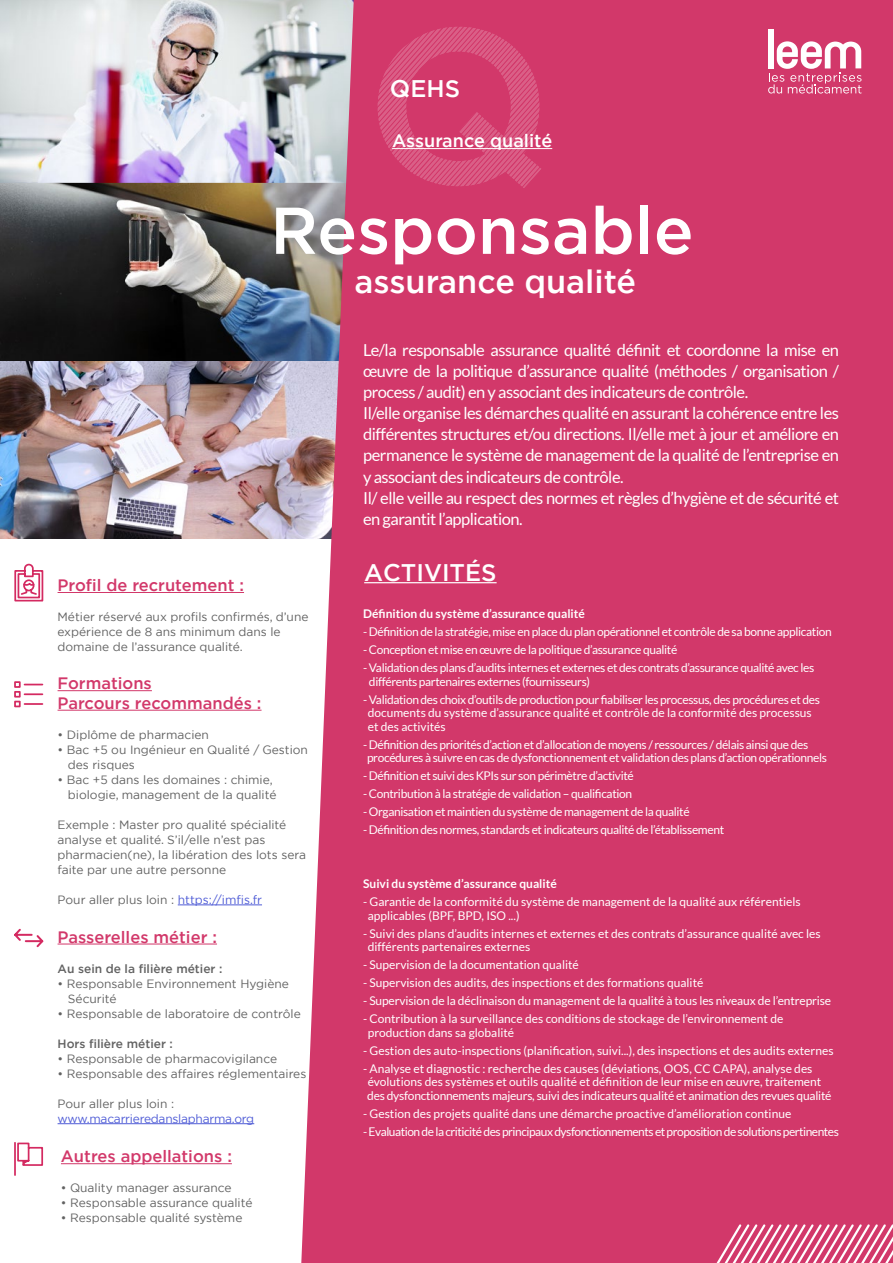
<style>
.page{position:relative;width:893px;height:1263px;background:#fff}
.page>*{position:absolute;margin:0;border:0;box-sizing:border-box;transform-origin:0 0}
.t1{font:500 66px "Gotham";color:#fff}
.t2{font:500 32.4px "Gotham";color:#fff}
.t3{font:500 24px "Gotham";color:#fff}
.t4{font:500 18px "Gotham";color:#fff}
.t5{font:16.5px/21px "Lato";letter-spacing:-.03em;color:#fff}
.t6{font:500 16.5px/19.5px "Gotham";color:#d2386a}
.t7{font:12px/13.5px "Lato";color:#fff}
.t8{font:12px/13.5px "Lato";letter-spacing:-.02em;color:#fff}
.t9{font:12px/15px "Gotham";color:#626262}
.t10{font:12px "Lato";letter-spacing:-.04em;color:#fff}
.t11{font:700 12px "Lato";color:#fff}
.t12{font:500 12px "Gotham";color:#626262}
.t13{font:12px "Gotham";letter-spacing:-.02em;color:#4f5cd6}
.s1{color:#4f5cd6}
</style>
<div class="page">
<img style="left:0;top:361px;width:301px;height:178px">
<img style="left:0;top:183px;width:301px;height:178px">
<img style="left:0;top:0;width:301px;height:183px">
<div style="left:301px;top:0;width:592px;height:1263px;background:#d2386a"></div>
<hr style="left:364px;top:582px;width:133px;height:1px;background:#fff">
<hr style="left:58px;top:592px;width:186px;height:1px;background:#d2386a">
<hr style="left:58px;top:690px;width:94px;height:1px;background:#d2386a">
<hr style="left:58px;top:710px;width:204px;height:1px;background:#d2386a">
<hr style="left:178px;top:904px;width:84px;height:1px;background:#4f5cd6">
<hr style="left:58px;top:943px;width:159px;height:1px;background:#d2386a">
<hr style="left:58px;top:1123px;width:196px;height:1px;background:#4f5cd6">
<hr style="left:61px;top:1163px;width:171px;height:1px;background:#d2386a">
<hr style="left:392px;top:148px;width:160px;height:1px;background:#fff">
<div style="left:768px;top:29px;width:6px;height:39px;background:#fff"></div>
<svg style="left:768px;top:41px;width:93px;height:53px"></svg>
<svg style="left:891px;top:506px;width:2px;height:71px"></svg>
<svg style="left:378px;top:27px;width:163px;height:161px"></svg>
<svg style="left:14px;top:681px;width:29px;height:26px"></svg>
<svg style="left:14px;top:929px;width:29px;height:18px"></svg>
<svg style="left:14px;top:1142px;width:29px;height:34px"></svg>
<svg style="left:14px;top:564px;width:29px;height:37px"></svg>
<svg style="left:654px;top:1224px;width:239px;height:39px"></svg>
<h3 class="t3" style="left:390px;top:72px;width:72px">QEHS</h3>
<h3 class="t4" style="left:392px;top:129px;width:162px">Assurance qualité</h3>
<h1 class="t1" style="left:270px;top:187px;width:425px">Responsable</h1>
<h2 class="t2" style="left:354px;top:261px;width:283px">assurance qualité</h2>
<h3 class="t6" style="left:58px;top:575px;width:188px">Profil de recrutement :</h3>
<p class="t9" style="left:58px;top:609px;width:252px">Métier réservé aux profils confirmés, d’une expérience de 8 ans minimum dans le domaine de l’assurance qualité.</p>
<h3 class="t6" style="left:58px;top:674px;width:205px">Formations<br>Parcours recommandés :</h3>
<p class="t9" style="left:58px;top:727px;width:153px">• Diplôme de pharmacien</p>
<p class="t9" style="left:68px;top:742px;width:242px;text-indent:-10px">• Bac +5 ou Ingénieur en Qualité / Gestion des risques</p>
<p class="t9" style="left:68px;top:772px;width:210px;text-indent:-10px">• Bac +5 dans les domaines : chimie, biologie, management de la qualité</p>
<p class="t9" style="left:58px;top:817px;width:250px">Exemple : Master pro qualité spécialité analyse et qualité. S’il/elle n’est pas pharmacien(ne), la libération des lots sera faite par une autre personne</p>
<p class="t9" style="left:58px;top:892px;width:206px">Pour aller plus loin : <span class="s1">https://imfis.fr</span></p>
<h3 class="t6" style="left:58px;top:927px;width:161px">Passerelles métier :</h3>
<p class="t12" style="left:58px;top:961px;width:166px">Au sein de la filière métier :</p>
<p class="t9" style="left:68px;top:976px;width:223px;text-indent:-10px">• Responsable Environnement Hygiène<br>Sécurité</p>
<p class="t9" style="left:58px;top:1006px;width:245px">• Responsable de laboratoire de contrôle</p>
<p class="t12" style="left:58px;top:1036px;width:117px">Hors filière métier :</p>
<p class="t9" style="left:58px;top:1051px;width:221px">• Responsable de pharmacovigilance</p>
<p class="t9" style="left:58px;top:1066px;width:250px">• Responsable des affaires réglementaires</p>
<p class="t9" style="left:58px;top:1096px;width:118px">Pour aller plus loin :</p>
<p class="t13" style="left:58px;top:1111px;width:198px">www.macarrieredanslapharma.org</p>
<h3 class="t6" style="left:61px;top:1147px;width:172px">Autres appellations :</h3>
<p class="t9" style="left:61px;top:1180px;width:172px">• Quality manager assurance</p>
<p class="t9" style="left:61px;top:1195px;width:193px">• Responsable assurance qualité</p>
<p class="t9" style="left:61px;top:1210px;width:183px">• Responsable qualité système</p>
<p class="t5" style="left:363px;top:340px;width:477px">Le/la responsable assurance qualité définit et coordonne la mise en œuvre de la politique d’assurance qualité (méthodes / organisation / process / audit) en y associant des indicateurs de contrôle.<br>Il/elle organise les démarches qualité en assurant la cohérence entre les différentes structures et/ou directions. Il/elle met à jour et améliore en permanence le système de management de la qualité de l’entreprise en y associant des indicateurs de contrôle.<br>Il/ elle veille au respect des normes et règles d’hygiène et de sécurité et en garantit l’application.</p>
<h3 class="t3" style="left:364px;top:557px;width:134px">ACTIVITÉS</h3>
<p class="t11" style="left:363px;top:607px;width:223px">Définition du système d’assurance qualité</p>
<p class="t8" style="left:363px;top:625px;width:470px">- Définition de la stratégie, mise en place du plan opérationnel et contrôle de sa bonne application</p>
<p class="t8" style="left:363px;top:643px;width:316px">- Conception et mise en œuvre de la politique d’assurance qualité</p>
<p class="t8" style="left:369px;top:661px;width:447px;text-indent:-6px">- Validation des plans d’audits internes et externes et des contrats d’assurance qualité avec les différents partenaires externes (fournisseurs)</p>
<p class="t7" style="left:368px;top:692px;width:454px;text-indent:-5px">- Validation des choix d’outils de production pour fiabiliser les processus, des procédures et des documents du système d’assurance qualité et contrôle de la conformité des processus et des activités</p>
<p class="t8" style="left:367px;top:737px;width:461px;text-indent:-4px">- Définition des priorités d’action et d’allocation de moyens / ressources / délais ainsi que des procédures à suivre en cas de dysfonctionnement et validation des plans d’action opérationnels</p>
<p class="t8" style="left:363px;top:769px;width:272px">- Définition et suivi des KPIs sur son périmètre d’activité</p>
<p class="t8" style="left:363px;top:787px;width:271px">- Contribution à la stratégie de validation – qualification</p>
<p class="t8" style="left:363px;top:805px;width:328px">- Organisation et maintien du système de management de la qualité</p>
<p class="t8" style="left:363px;top:823px;width:363px">- Définition des normes, standards et indicateurs qualité de l’établissement</p>
<p class="t11" style="left:363px;top:877px;width:195px">Suivi du système d’assurance qualité</p>
<p class="t7" style="left:368px;top:895px;width:435px;text-indent:-5px">- Garantie de la conformité du système de management de la qualité aux référentiels applicables (BPF, BPD, ISO ...)</p>
<p class="t7" style="left:368px;top:926px;width:455px;text-indent:-5px">- Suivi des plans d’audits internes et externes et des contrats d’assurance qualité avec les différents partenaires externes</p>
<p class="t7" style="left:363px;top:958px;width:217px">- Supervision de la documentation qualité</p>
<p class="t7" style="left:363px;top:976px;width:342px">- Supervision des audits, des inspections et des formations qualité</p>
<p class="t8" style="left:363px;top:994px;width:470px">- Supervision de la déclinaison du management de la qualité à tous les niveaux de l’entreprise</p>
<p class="t7" style="left:368px;top:1012px;width:417px;text-indent:-5px">- Contribution à la surveillance des conditions de stockage de l’environnement de production dans sa globalité</p>
<p class="t7" style="left:363px;top:1043px;width:472px">- Gestion des auto-inspections (planification, suivi...), des inspections et des audits externes</p>
<p class="t7" style="left:367px;top:1061px;width:466px;text-indent:-4px">- Analyse et diagnostic : recherche des causes (déviations, OOS, CC CAPA), analyse des évolutions des systèmes et outils qualité et définition de leur mise en œuvre, traitement des dysfonctionnements majeurs, suivi des indicateurs qualité et animation des revues qualité</p>
<p class="t7" style="left:363px;top:1106px;width:430px">- Gestion des projets qualité dans une démarche proactive d’amélioration continue</p>
<p class="t10" style="left:363px;top:1125px;width:477px">- Evaluation de la criticité des principaux dysfonctionnements et proposition de solutions pertinentes</p>
</div>
